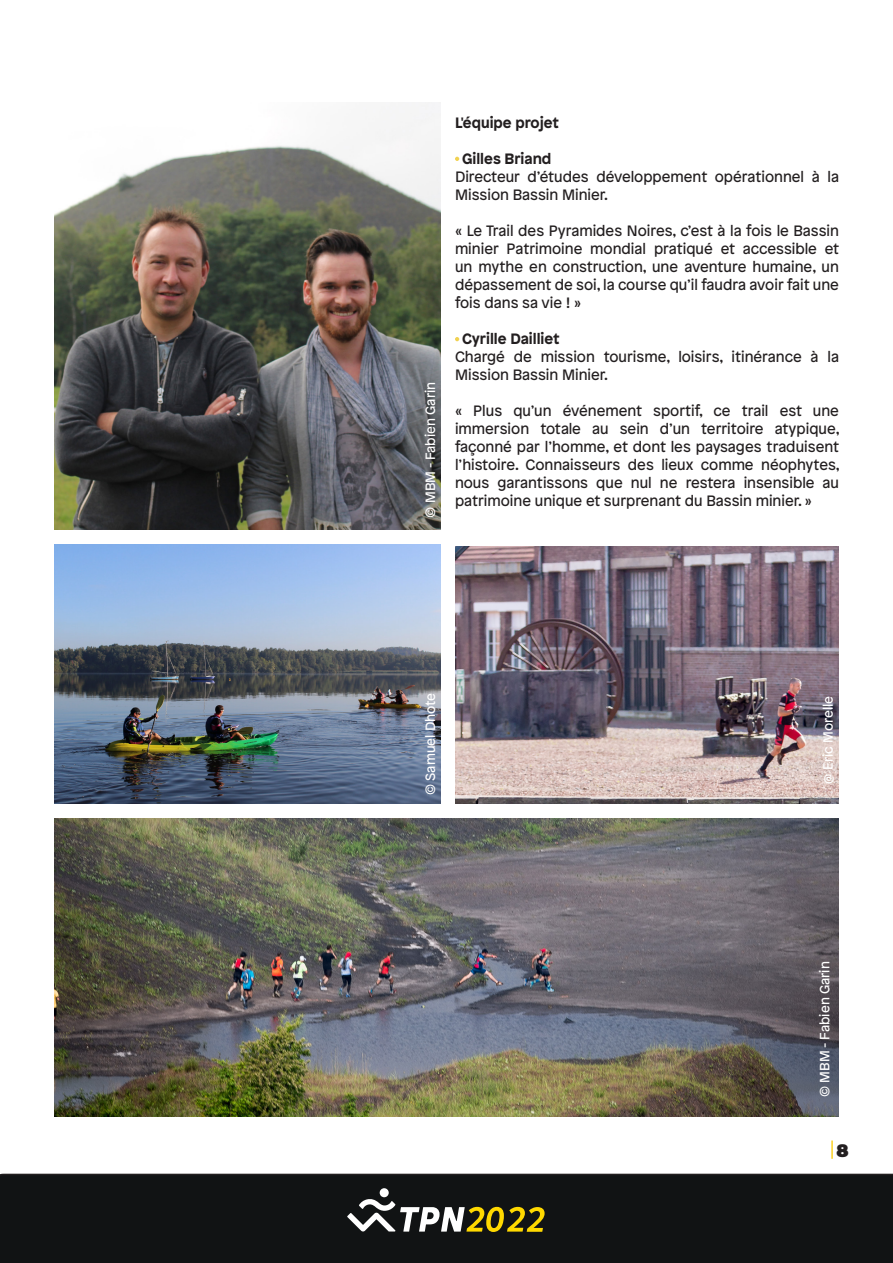
<style>
.page{position:relative;width:893px;height:1263px;background:#fff}
.page>*{position:absolute;margin:0;border:0;box-sizing:border-box;transform-origin:0 0}
.t1{font:900 18px "Rubik";color:#231f20}
.t2{font:15px/18px "Patron";color:#231f20}
.t3{font:700 15px "Patron";color:#231f20}
.t4{font:13.5px "Patron";color:#fff}
</style>
<div class="page">
<div style="left:0;top:1174px;width:893px;height:89px;background:#111314"></div>
<div style="left:380px;top:1188px;width:9px;height:9px;background:#fff;border-radius:50%"></div>
<svg style="left:347px;top:1198px;width:198px;height:34px"></svg>
<svg style="left:831px;top:1140px;width:2px;height:19px"></svg>
<img style="left:455px;top:547px;width:384px;height:256px">
<img style="left:54px;top:544px;width:387px;height:259px">
<img style="left:54px;top:102px;width:386px;height:428px">
<img style="left:54px;top:819px;width:785px;height:297px">
<svg style="left:455px;top:157px;width:4px;height:4px"></svg>
<svg style="left:455px;top:337px;width:4px;height:4px"></svg>
<p class="t4" style="left:420px;top:518px;width:137px;rotate:-90deg">© MBM - Fabien Garin</p>
<p class="t3" style="left:455px;top:110px;width:105px">L'équipe projet</p>
<p class="t3" style="left:462px;top:146px;width:91px">Gilles Briand</p>
<p class="t2" style="left:455px;top:166px;width:385px">Directeur d’études développement opérationnel à la<br>Mission Bassin Minier.</p>
<p class="t2" style="left:455px;top:220px;width:386px;text-align:justify">« Le Trail des Pyramides Noires, c’est à la fois le Bassin minier Patrimoine mondial pratiqué et accessible et un mythe en construction, une aventure humaine, un dépassement de soi, la course qu’il faudra avoir fait une fois dans sa vie ! »</p>
<p class="t3" style="left:462px;top:326px;width:99px">Cyrille Dailliet</p>
<p class="t2" style="left:455px;top:346px;width:385px">Chargé de mission tourisme, loisirs, itinérance à la<br>Mission Bassin Minier.</p>
<p class="t2" style="left:455px;top:400px;width:386px;text-align:justify">« Plus qu’un événement sportif, ce trail est une immersion totale au sein d’un territoire atypique, façonné par l’homme, et dont les paysages traduisent l’histoire. Connaisseurs des lieux comme néophytes, nous garantissons que nul ne restera insensible au patrimoine unique et surprenant du Bassin minier. »</p>
<p class="t4" style="left:420px;top:795px;width:104px;rotate:-90deg">© Samuel Dhote</p>
<p class="t4" style="left:818px;top:783px;width:89px;rotate:-90deg">@ Eric Morelle</p>
<p class="t4" style="left:815px;top:1097px;width:137px;rotate:-90deg">© MBM - Fabien Garin</p>
<p class="t1" style="left:836px;top:1140px;width:14px">8</p>
</div>
